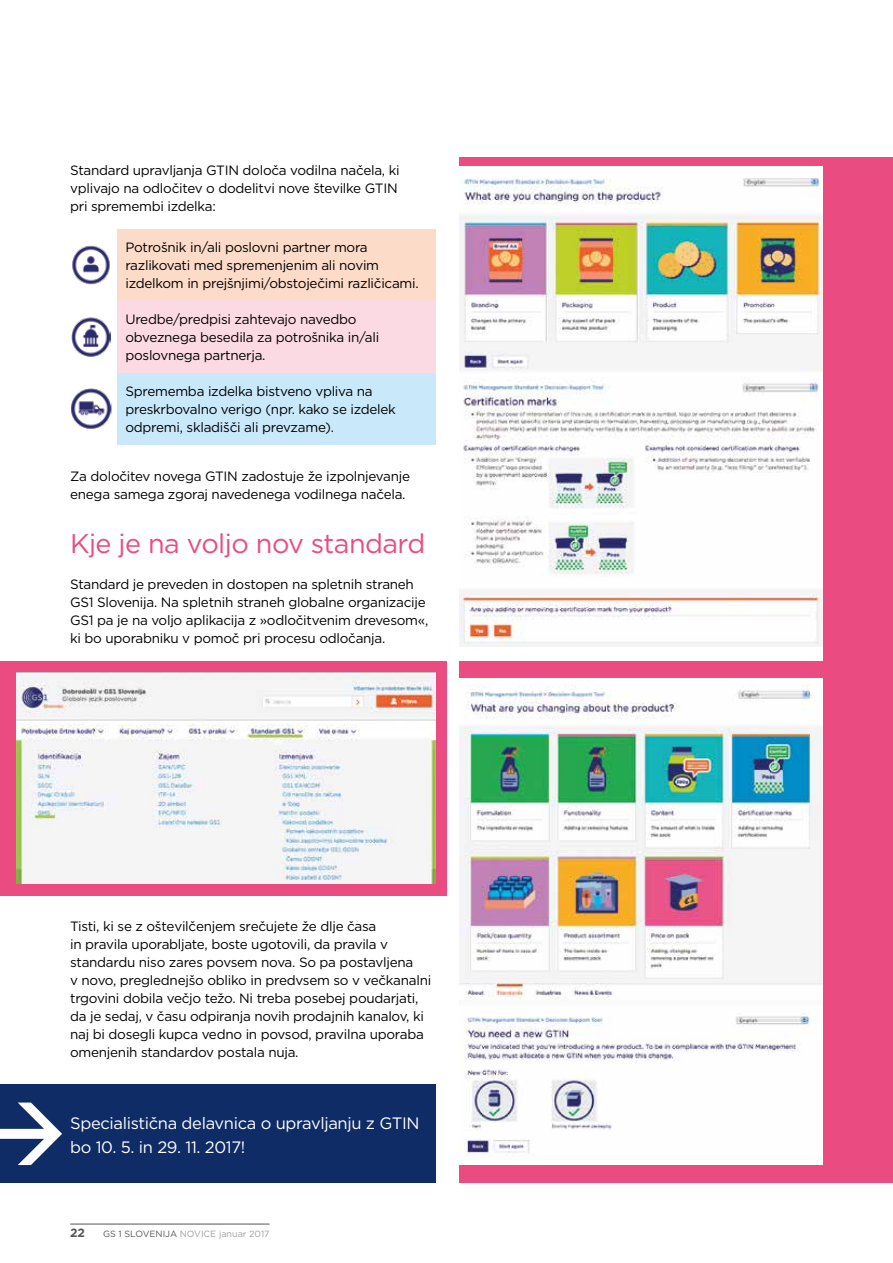
<style>
.page{position:relative;width:893px;height:1263px;background:#fff}
.page>*{position:absolute;margin:0;border:0;box-sizing:border-box;transform-origin:0 0}
.t1{font:27px "Gotham";letter-spacing:-.02em;color:#ea4b81}
.t2{font:16.5px/24px "Gotham";letter-spacing:-.02em;color:#fff}
.t3{font:13.5px/18px "Gotham";letter-spacing:-.02em;color:#000}
.t4{font:700 12px "Gotham";color:#575756}
.t5{font:9px "Gotham";color:#575756}
.t6{font:9px "Gotham";color:#9d9d9c}
.s1{color:#9d9d9c}
</style>
<div class="page">
<hr style="left:70px;top:1224px;width:200px;height:1px;background:#575756">
<div style="left:0;top:1084px;width:436px;height:99px;background:#102c66"></div>
<div style="left:457px;top:157px;width:436px;height:1026px;background:#ea4b81"></div>
<img style="left:458px;top:678px;width:365px;height:305px">
<img style="left:458px;top:983px;width:365px;height:181px">
<div style="left:0;top:661px;width:446px;height:234px;background:#ea4b81"></div>
<div style="left:457px;top:162px;width:366px;height:499px;background:#fff"></div>
<img style="left:459px;top:178px;width:364px;height:468px">
<div style="left:457px;top:157px;width:366px;height:9px;background:#ea4b81"></div>
<div style="left:117px;top:229px;width:319px;height:72px;background:#fcdbc8"></div>
<img style="left:72px;top:245px;width:38px;height:40px">
<div style="left:117px;top:373px;width:319px;height:72px;background:#c9e9fb"></div>
<img style="left:71px;top:388px;width:40px;height:41px">
<div style="left:117px;top:301px;width:319px;height:72px;background:#fbdae3"></div>
<img style="left:71px;top:317px;width:40px;height:40px">
<img style="left:16px;top:673px;width:420px;height:211px">
<svg style="left:0;top:1102px;width:62px;height:63px"></svg>
<p class="t3" style="left:70px;top:161px;width:331px">Standard upravljanja GTIN določa vodilna načela, ki vplivajo na odločitev o dodelitvi nove številke GTIN pri spremembi izdelka:</p>
<p class="t3" style="left:125px;top:238px;width:295px">Potrošnik in/ali poslovni partner mora razlikovati med spremenjenim ali novim izdelkom in prejšnjimi/obstoječimi različicami.</p>
<p class="t3" style="left:125px;top:310px;width:255px">Uredbe/predpisi zahtevajo navedbo obveznega besedila za potrošnika in/ali poslovnega partnerja.</p>
<p class="t3" style="left:125px;top:382px;width:272px">Sprememba izdelka bistveno vpliva na preskrbovalno verigo (npr. kako se izdelek odpremi, skladišči ali prevzame).</p>
<p class="t3" style="left:70px;top:467px;width:341px">Za določitev novega GTIN zadostuje že izpolnjevanje enega samega zgoraj navedenega vodilnega načela.</p>
<h1 class="t1" style="left:70px;top:526px;width:357px">Kje je na voljo nov standard</h1>
<p class="t3" style="left:70px;top:575px;width:360px">Standard je preveden in dostopen na spletnih straneh GS1 Slovenija. Na spletnih straneh globalne organizacije GS1 pa je na voljo aplikacija z »odločitvenim drevesom«, ki bo uporabniku v pomoč pri procesu odločanja.</p>
<p class="t3" style="left:70px;top:917px;width:363px">Tisti, ki se z oštevilčenjem srečujete že dlje časa<br>in pravila uporabljate, boste ugotovili, da pravila v standardu niso zares povsem nova. So pa postavljena<br>v novo, preglednejšo obliko in predvsem so v večkanalni trgovini dobila večjo težo. N i treba posebej poudarjati, da je sedaj, v času odpiranja novih prodajnih kanalov, ki naj bi dosegli kupca vedno in povsod, pravilna uporaba omenjenih standardov postala nuja.</p>
<p class="t2" style="left:70px;top:1111px;width:340px">Specialistična delavnica o upravljanju z GTIN bo 10. 5. in 29. 11. 2017!</p>
<p class="t4" style="left:70px;top:1225px;width:16px">22</p>
<p class="t5" style="left:103px;top:1228px;width:84px">GS 1 Slovenija <span class="s1">NOVI</span></p>
<p class="t6" style="left:204px;top:1228px;width:67px">CE januar 2017</p>
</div>
